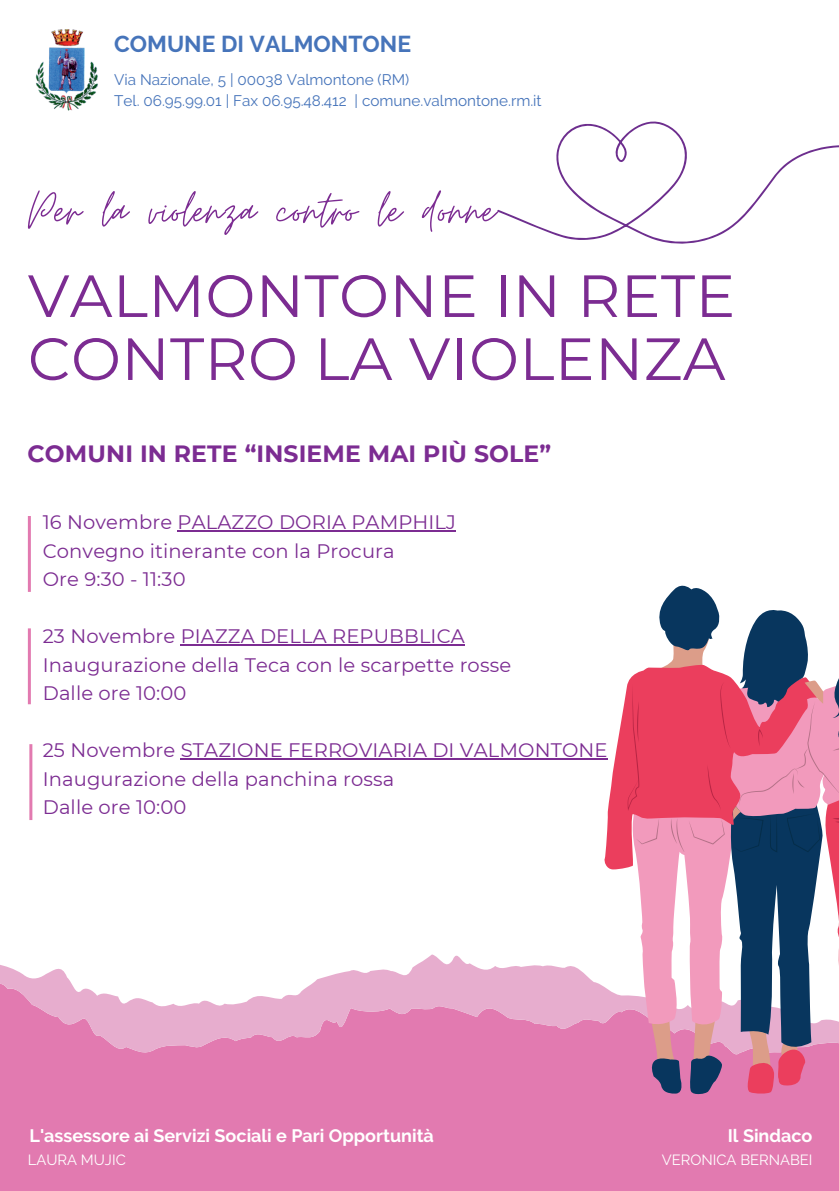
<style>
.page{position:relative;width:839px;height:1191px;background:#fff}
.page>*{position:absolute;margin:0;border:0;box-sizing:border-box;transform-origin:0 0}
.t1{font:59.4px/63px "Montserrat";letter-spacing:.005em;color:#7c2c92}
.t2{font:55.6px "Moon Time";color:#7c2c92}
.t3{font:700 23.6px "Montserrat";letter-spacing:.005em;color:#7c2c92}
.t4{font:700 23px "Raleway";color:#4674ba}
.t5{font:19.6px/28.4px "Montserrat";letter-spacing:.005em;color:#7c2c92}
.t6{font:700 18px "Raleway";color:#fff}
.t7{font:15.2px/21.2px "Raleway";color:#4674ba}
.t8{font:14.8px "Raleway";color:#fff}
</style>
<div class="page">
<div style="left:0;top:1058px;width:838px;height:133px;background:#e27ab0"></div>
<svg style="left:0;top:954px;width:627px;height:104px"></svg>
<svg style="left:603px;top:687px;width:24px;height:182px;fill:#eb3e5d"></svg>
<svg style="left:627px;top:585px;width:211px;height:509px"></svg>
<img style="left:35px;top:29px;width:63px;height:81px">
<svg style="left:497px;top:121px;width:341px;height:123px"></svg>
<hr style="left:177px;top:531px;width:279px;height:1px;background:#7c2c92">
<hr style="left:181px;top:645px;width:284px;height:1px;background:#7c2c92">
<hr style="left:181px;top:759px;width:426px;height:1px;background:#7c2c92">
<hr style="left:28px;top:516px;width:3px;height:76px;background:#e27ab0">
<hr style="left:28px;top:628px;width:3px;height:76px;background:#e27ab0">
<hr style="left:29px;top:744px;width:3px;height:76px;background:#e27ab0">
<p class="t4" style="left:114px;top:31px;width:298px">COMUNE DI VALMONTONE</p>
<p class="t7" style="left:114px;top:69px;width:429px">Via Nazionale, 5 | 00038 Valmontone (RM)<br>Tel. 06.95.99.01 | Fax 06.95.48.412 | comune.valmontone.rm.it</p>
<h2 class="t2" style="left:28px;top:178px;width:469px">Per la violenza contro le donne</h2>
<h1 class="t1" style="left:28px;top:262px;width:708px">VALMONTONE IN RETE<br>CONTRO LA VIOLENZA</h1>
<p class="t3" style="left:28px;top:436px;width:525px">COMUNI IN RETE “INSIEME MAI PIÙ SOLE”</p>
<p class="t5" style="left:43px;top:507px;width:415px">16 Novembre PALAZZO DORIA PAMPHILJ<br>Convegno itinerante con la Procura<br>Ore 9:30 - 11:30</p>
<p class="t5" style="left:43px;top:621px;width:470px">23 Novembre PIAZZA DELLA REPUBBLICA<br>Inaugurazione della Teca con le scarpette rosse<br>Dalle ore 10:00</p>
<p class="t5" style="left:43px;top:735px;width:566px">25 Novembre STAZIONE FERROVIARIA DI VALMONTONE<br>Inaugurazione della panchina rossa<br>Dalle ore 10:00</p>
<p class="t6" style="left:30px;top:1125px;width:406px">L'assessore ai Servizi Sociali e Pari Opportunità</p>
<p class="t8" style="left:28px;top:1151px;width:99px">LAURA MUJIC</p>
<p class="t6" style="left:727px;top:1125px;width:86px">Il Sindaco</p>
<p class="t8" style="left:661px;top:1151px;width:152px">VERONICA BERNABEI</p>
</div>
